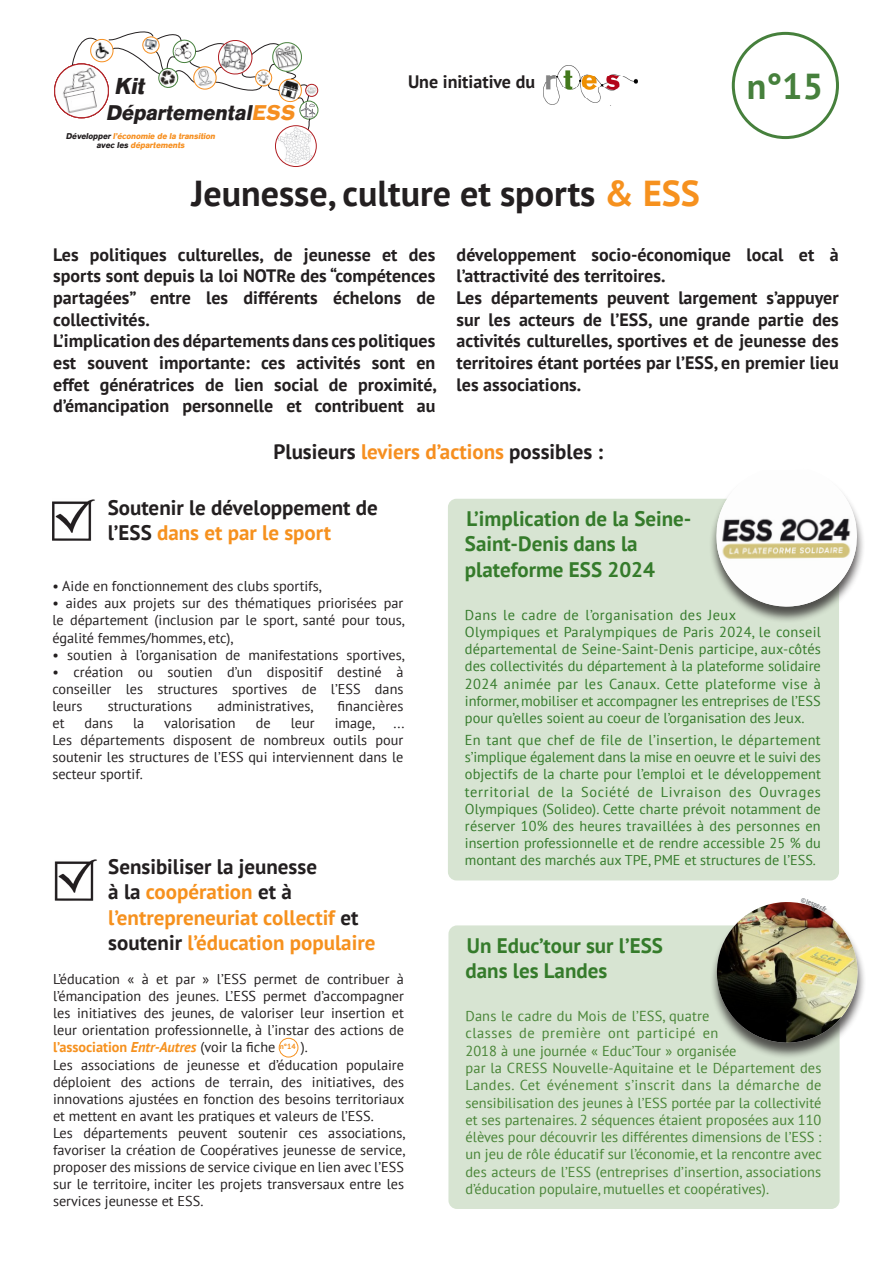
<style>
.page{position:relative;width:893px;height:1263px;background:#fff}
.page>*{position:absolute;margin:0;border:0;box-sizing:border-box;transform-origin:0 0}
.t1{font:700 36px "PT Sans";color:#231f20}
.t2{font:700 36px "PT Sans";color:#46803c}
.t3{font:italic 700 22.8px "AG Old Face";color:#231f20}
.t4{font:italic 700 21.15px "AG Old Face";color:#231f20}
.t5{font:700 21px/25.2px "PT Sans";color:#f6911e}
.t6{font:700 21px/25.2px "PT Sans";color:#357b2b}
.t7{font:700 21px/25.2px "PT Sans";color:#231f20}
.t8{font:700 18px/21.6px "PT Sans";color:#231f20;text-align:justify}
.t9{font:14.4px/17.2px "PT Sans";color:#498537}
.Texte_courant{font:14.4px/17.2px "PT Sans";letter-spacing:.01em;color:#357b2b}
.t10{font:14.25px/17.1px "PT Sans";color:#231f20;text-align:justify}
.Texte_courant-2{font:14.25px/17.2px "PT Sans";color:#357b2b;text-align:justify}
.t11{font:italic 700 8.4px/9.4px "AG Old Face";color:#f68f20;text-align:center}
.t12{font:700 7.5px "PT Sans";color:#f6911e}
.s1{color:#f68f20}
.s2{color:#231f20}
.s3{color:#f6911e}
.s4{font-size:14.4px}
.s5{font-weight:700;color:#f6911e}
.s6{font-weight:700;font-style:italic;color:#f6911e}
</style>
<div class="page">
<img style="left:543px;top:66px;width:94px;height:39px">
<div style="left:732px;top:32px;width:107px;height:107px;border:3px solid #46803c;border-radius:50%"></div>
<svg style="left:54px;top:31px;width:264px;height:96px"></svg>
<img style="left:275px;top:127px;width:40px;height:40px">
<div style="left:275px;top:125px;width:42px;height:42px;border:1px solid #b01e22;border-radius:50%"></div>
<div style="left:448px;top:925px;width:392px;height:284px;background:#d7e4d2;border-radius:9px"></div>
<img style="left:55px;top:859px;width:42px;height:42px">
<div style="left:709px;top:900px;width:157px;height:159px;background:#231f20;opacity:.75"></div>
<img style="left:52px;top:499px;width:43px;height:41px">
<div style="left:448px;top:499px;width:391px;height:381px;background:#d7e4d2;border-radius:9px"></div>
<div style="left:709px;top:466px;width:156px;height:157px;background:#231f20;opacity:.75"></div>
<svg style="left:715px;top:466px;width:143px;height:142px"></svg>
<img style="left:717px;top:470px;width:139px;height:138px">
<div style="left:279px;top:1038px;width:19px;height:19px;border:1px solid #f6911e;border-radius:50%"></div>
<img style="left:715px;top:900px;width:144px;height:144px">
<p class="t3" style="left:114px;top:72px;width:36px">Kit</p>
<p class="t2" style="left:747px;top:62px;width:78px">n°15</p>
<p class="t4" style="left:106px;top:100px;width:194px">Départemental<span class="s1">ESS</span></p>
<p class="t11" style="left:66px;top:131px;width:152px"><span class="s2">Développer</span> l’économie de la transition <span class="s2">avec les</span> départements</p>
<p class="t8" style="left:408px;top:70px;width:129px">Une initiative du</p>
<p class="t1" style="left:191px;top:169px;width:510px">Jeunesse, culture et sports <span class="s3">&amp; ESS</span></p>
<p class="t8" style="left:53px;top:243px;width:384px">Les politiques culturelles, de jeunesse et des sports sont depuis la loi NOTRe des “compétences partagées” entre les différents échelons de collectivités.</p>
<p class="t8" style="left:53px;top:330px;width:385px">L’implication des départements dans ces politiques est souvent importante: ces activités sont en effet génératrices de lien social de proximité, d’émancipation personnelle et contribuent au</p>
<p class="t8" style="left:457px;top:243px;width:384px">développement socio-économique local et à l’attractivité des territoires.</p>
<p class="t8" style="left:457px;top:287px;width:384px">Les départements peuvent largement s’appuyer sur les acteurs de l’ESS, une grande partie des activités culturelles, sportives et de jeunesse des territoires étant portées par l’ESS, en premier lieu les associations.</p>
<p class="t7" style="left:273px;top:438px;width:331px">Plusieurs <span class="s1">leviers d’actions</span> possibles :</p>
<p class="t7" style="left:108px;top:494px;width:272px">Soutenir le développement de l’ESS <span class="s3">dans et par le sport</span></p>
<p class="t10" style="left:52px;top:577px;width:271px">• Aide en fonctionnement des clubs sportifs,</p>
<p class="t10" style="left:52px;top:594px;width:354px">• aides aux projets sur des thématiques priorisées par le département (inclusion par le sport, santé pour tous, égalité femmes/hommes, etc),</p>
<p class="t10" style="left:52px;top:646px;width:354px">• soutien à l’organisation de manifestations sportives,</p>
<p class="t10" style="left:52px;top:663px;width:353px">• création ou soutien d’un dispositif destiné à conseiller les structures sportives de l’ESS dans leurs</p>
<p class="t6" style="left:465px;top:506px;width:228px">L’implication de la Seine-<br>Saint-Denis dans la plateforme ESS 2024</p>
<p class="Texte_courant" style="left:465px;top:606px;width:358px">Dans le cadre de l’organisation des Jeux<br>Olympiques et Paralympiques de Paris 2024, le conseil départemental de Seine-Saint-Denis participe, aux-côtés des collectivités du département à la plateforme solidaire 2024 animée par les Canaux. Cette plateforme vise à informer, mobiliser et accompagner les entreprises de l’ESS pour qu’elles soient au coeur de l’organisation des Jeux.</p>
<p class="Texte_courant" style="left:465px;top:731px;width:358px;text-align:justify">En tant que chef de file de l’insertion, le département s’implique également dans la mise en oeuvre et le suivi des objectifs de la charte pour l’emploi et le développement</p>
<p class="Texte_courant-2" style="left:465px;top:783px;width:357px"><span class="s4">territorial de la</span> Société de Livraison des Ouvrages Olympiques (Solideo). Cette charte prévoit notamment de réserver 10% des heures travaillées à des personnes en insertion professionnelle et de rendre accessible 25 % du montant des marchés aux TPE, PME et structures de l’ESS.</p>
<p class="t10" style="left:108px;top:697px;width:86px">structurations</p>
<p class="t10" style="left:217px;top:697px;width:97px">administratives,</p>
<p class="t10" style="left:338px;top:697px;width:67px">financières</p>
<p class="t10" style="left:52px;top:714px;width:14px">et</p>
<p class="t10" style="left:85px;top:714px;width:30px">dans</p>
<p class="t10" style="left:133px;top:714px;width:13px">la</p>
<p class="t10" style="left:164px;top:714px;width:73px">valorisation</p>
<p class="t10" style="left:256px;top:714px;width:16px">de</p>
<p class="t10" style="left:291px;top:714px;width:25px">leur</p>
<p class="t10" style="left:335px;top:714px;width:42px">image,</p>
<p class="t10" style="left:52px;top:714px;width:354px;text-indent:341px">...<br>Les départements disposent de nombreux outils pour soutenir les structures de l’ESS qui interviennent dans le secteur sportif.</p>
<p class="t5" style="left:108px;top:854px;width:269px"><span class="s2">Sensibiliser la jeunesse<br>à la</span> coopération <span class="s2">et à </span>l’entrepreneuriat collectif <span class="s2">et soutenir</span> l’éducation populaire</p>
<p class="t10" style="left:53px;top:970px;width:353px">L’éducation « à et par » l’ESS permet de contribuer à l’émancipation des jeunes. L’ESS permet d’accompagner les initiatives des jeunes, de valoriser leur insertion et leur orientation professionnelle, à l’instar des actions de <span class="s5">l’association</span> <span class="s6">Entr-Autres</span> (voir la fiche</p>
<p class="t6" style="left:465px;top:932px;width:199px">Un Educ’tour sur l’ESS dans les Landes</p>
<p class="t9" style="left:465px;top:1007px;width:358px">Dans le cadre du Mois de l’ESS, quatre<br>classes de première ont participé en<br>2018 à une journée « Educ’Tour » organisée<br>par la CRESS Nouvelle-Aquitaine et le Département des Landes. Cet événement s’inscrit dans la démarche de sensibilisation des jeunes à l’ESS portée par la collectivité et ses partenaires. 2 séquences étaient proposées aux 110 élèves pour découvrir les différentes dimensions de l’ESS : un jeu de rôle éducatif sur l’économie, et la rencontre avec des acteurs de l’ESS (entreprises d’insertion, associations d’éducation populaire, mutuelles et coopératives).</p>
<p class="t10" style="left:53px;top:1038px;width:354px;text-align:left;text-indent:248px">).<br>Les associations de jeunesse et d’éducation populaire déploient des actions de terrain, des initiatives, des innovations ajustées en fonction des besoins territoriaux et mettent en avant les pratiques et valeurs de l’ESS.<br>Les départements peuvent soutenir ces associations, favoriser la création de Coopératives jeunesse de service, proposer des missions de service civique en lien avec l’ESS sur le territoire, inciter les projets transversaux entre les services jeunesse et ESS.</p>
<p class="t12" style="left:280px;top:1041px;width:17px">n°14</p>
</div>
